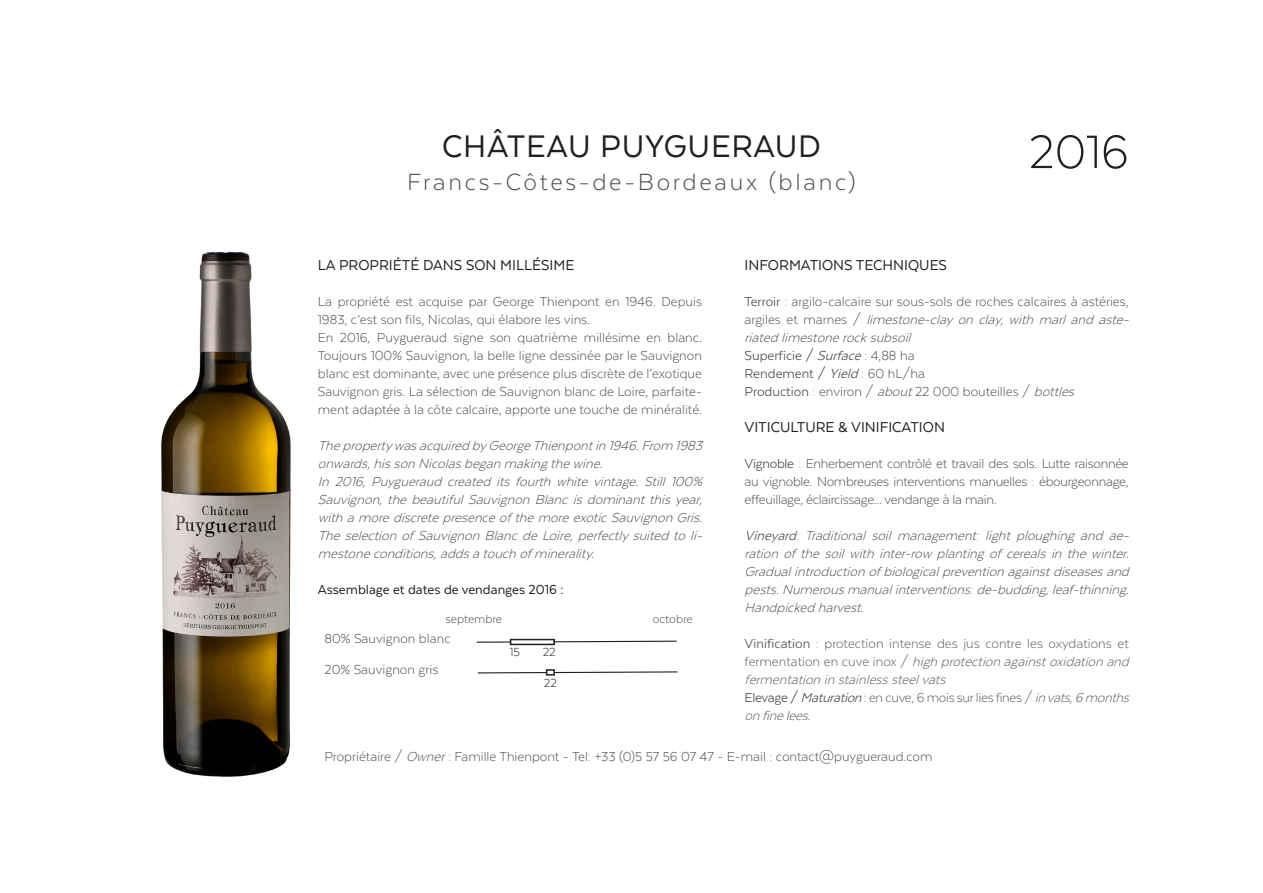
<style>
.page{position:relative;width:1263px;height:893px;background:#fff}
.page>*{position:absolute;margin:0;border:0;box-sizing:border-box;transform-origin:0 0}
.t1{font:300 54px "Texta";color:#231f20}
.t2{font:36px "Texta";letter-spacing:.02em;color:#231f20}
.t3{font:300 27px "Texta";letter-spacing:.1em;color:#4b4c4d}
.t4{font:16.5px "Texta";color:#231f20}
.t5{font:300 15px/18px "Texta";color:#4b4c4d}
.t6{font:italic 300 15px/18px "Texta";color:#4b4c4d;text-align:justify}
.t7{font:300 15px/18px "Texta";color:#57585a}
.t8{font:300 15px "Texta";letter-spacing:-.02em;color:#57585a}
.t9{font:15px "Texta";color:#4b4c4d}
.t10{font:15px "Texta";color:#231f20}
.t11{font:300 15px "Texta";color:#4a4a49}
.t12{font:italic 300 15px "Texta";color:#57585a}
.t13{font:300 13.5px "Texta";color:#4a4a49}
.t14{font:300 13.5px "Texta";color:#231f20}
.s1{font-weight:400}
.s2{font-style:italic}
.s3{font-weight:300}
.s4{font-weight:400;color:#4b4c4d}
.s5{color:#4b4c4d}
.s6{font-weight:400;font-style:italic;color:#4b4c4d}
</style>
<div class="page">
<img style="left:161px;top:252px;width:130px;height:525px">
<svg style="left:476px;top:640px;width:201px;height:3px"></svg>
<svg style="left:477px;top:670px;width:201px;height:5px"></svg>
<div style="left:546px;top:669px;width:9px;height:7px;border:2px solid #231f20"></div>
<div style="left:510px;top:639px;width:45px;height:6px;border:2px solid #231f20"></div>
<p class="t2" style="left:442px;top:128px;width:380px">CHÂTEAU PUYGUERAUD</p>
<p class="t3" style="left:407px;top:168px;width:450px">Francs-Côtes-de-Bordeaux (blanc)</p>
<p class="t1" style="left:1028px;top:124px;width:102px">2016</p>
<p class="t4" style="left:318px;top:257px;width:258px">LA PROPRIÉTÉ DANS SON MILLÉSIME</p>
<p class="t5" style="left:318px;top:292px;width:386px">La propriété est acquise par George Thienpont en 1946. Depuis<br>1983, c’est son fils, Nicolas, qui élabore les vins.</p>
<p class="t5" style="left:318px;top:328px;width:386px;text-align:justify">En 2016, Puygueraud signe son quatrième millésime en blanc.<br>Toujours 100% Sauvignon, la belle ligne dessinée par le Sauvignon blanc est dominante, avec une présence plus discrète de l’exotique Sauvignon gris. La sélection de Sauvignon blanc de Loire, parfaite&shy;ment adaptée à la côte calcaire, apporte une touche de minéralité.</p>
<p class="t6" style="left:318px;top:436px;width:390px">Thepropertywasacquired byGeorgeThienpontin 1946.From 1983</p>
<p class="t6" style="left:318px;top:454px;width:290px">onwards,hisson Nicolasbegan makingthewine.</p>
<p class="t6" style="left:318px;top:472px;width:390px">In 2016, Puygueraud created its fourth white vintage. Still 100% Sauvignon, the beautiful Sauvignon Blanc is dominant this year, with amorediscretepresenceofthemoreexoticSauvignon Gris.<br>The selection ofSauvignon Blanc de Loire, perfectlysuited to li&shy;mestoneconditions,addsatouch ofminerality.</p>
<p class="t10" style="left:318px;top:582px;width:247px">Assemblage et dates de vendanges 2016 :</p>
<p class="t4" style="left:745px;top:257px;width:204px">INFORMATIONS TECHNIQUES</p>
<p class="t5" style="left:745px;top:292px;width:390px"><span class="s1">Terroir</span> : argilo-calcaire sur sous-sols de roches calcaires à astéries, a r g i l e s e t m a r n e s / <span class="s2">limestone-clay on clay, with marl and aste&shy;riated limestonerocksubsoil</span></p>
<p class="t9" style="left:745px;top:348px;width:172px">Superficie / <span class="s2">Surface</span><span class="s3">: 4,88 ha</span></p>
<p class="t9" style="left:745px;top:366px;width:182px">Rendement / <span class="s2">Yield</span><span class="s3">: 60 hL/ha</span></p>
<p class="t5" style="left:745px;top:382px;width:335px"><span class="s1">Production</span> : environ / <span class="s2">about</span>22 000 bouteilles / <span class="s2">bottles</span></p>
<p class="t4" style="left:745px;top:419px;width:202px">VITICULTURE &amp; VINIFICATION</p>
<p class="t5" style="left:745px;top:454px;width:386px;text-align:justify"><span class="s1">Vignoble</span> : Enherbement contrôlé et travail des sols. Lutte raisonnée au vignoble. Nombreuses interventions manuelles : ébourgeonnage, effeuillage, éclaircissage... vendange à la main.</p>
<p class="t6" style="left:745px;top:526px;width:390px"><span class="s1">Vineyard</span>: Traditional soil management: light ploughing and ae&shy;ration ofthe soil with inter-row planting of cereals in the winter.<br>Gradualintroduction ofbiologicalprevention againstdiseasesand pests.Numerousmanualinterventions:de-budding,leaf-thinning.<br>Handpicked harvest.</p>
<p class="t7" style="left:745px;top:634px;width:390px"><span class="s4">Vinification</span> <span class="s5">:</span> protection intense des jus contre les oxydations et fe r m e n t a t i o n e n c u v e i n o x / <span class="s2">high protection againstoxidation and fermentation in stainlesssteelvats</span></p>
<p class="t8" style="left:745px;top:690px;width:390px"><span class="s4">Elevage /</span> <span class="s6">Maturation</span><span class="s5">:</span> en cuve, 6 mois sur lies fines / <span class="s2">invats,6months</span></p>
<p class="t12" style="left:745px;top:708px;width:71px">onfinelees.</p>
<p class="t5" style="left:324px;top:747px;width:609px">Propriétaire / <span class="s2">Owner</span>: Famille Thienpont - Tel: +33 (0)5 57 56 07 47 - E-mail : contact@puygueraud.com</p>
<p class="t13" style="left:445px;top:612px;width:58px">septembre</p>
<p class="t13" style="left:653px;top:612px;width:41px">octobre</p>
<p class="t11" style="left:324px;top:631px;width:128px">80% Sauvignon blanc</p>
<p class="t11" style="left:324px;top:662px;width:115px">20% Sauvignon gris</p>
<p class="t14" style="left:510px;top:645px;width:12px">15</p>
<p class="t14" style="left:543px;top:645px;width:15px">22</p>
<p class="t14" style="left:544px;top:676px;width:15px">22</p>
</div>
